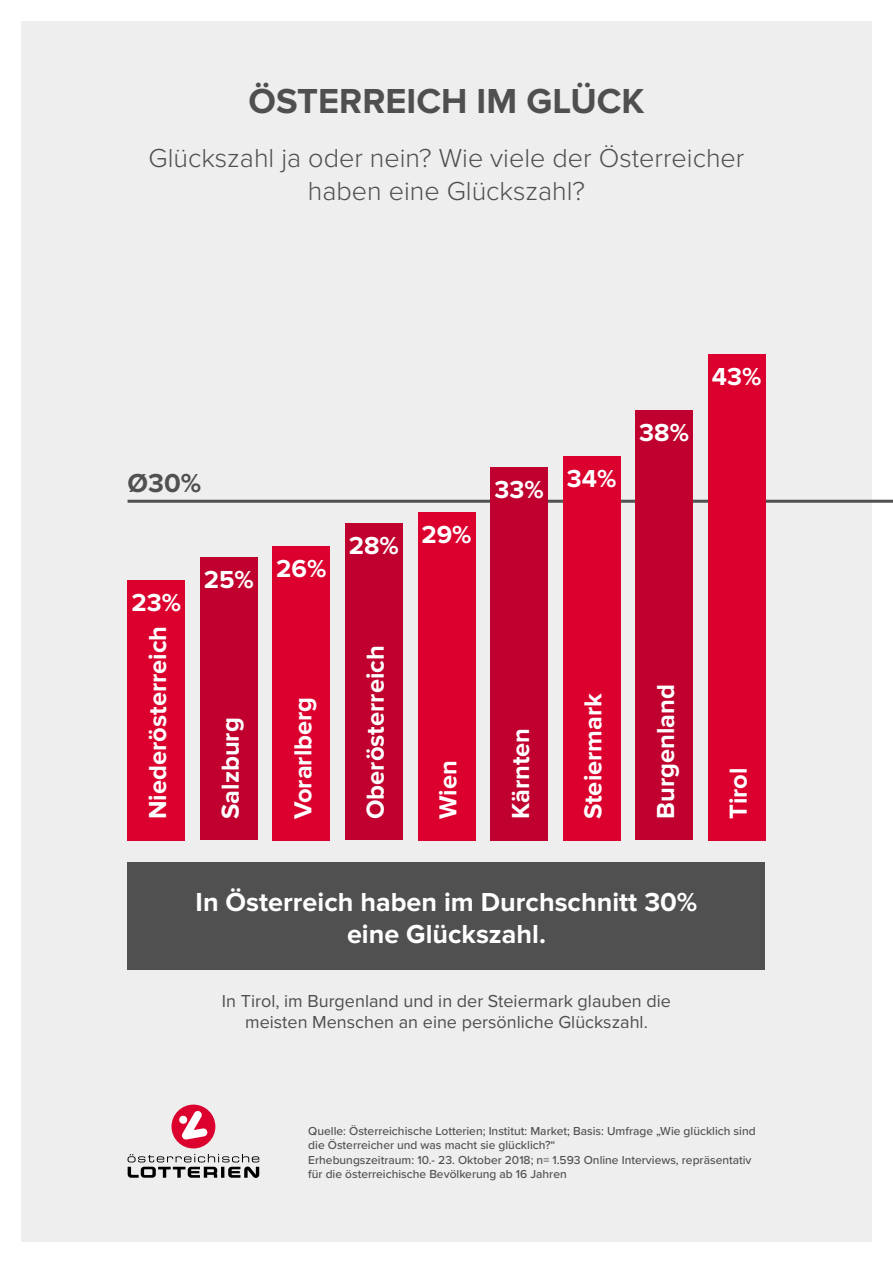
<style>
.page{position:relative;width:893px;height:1263px;background:#fff}
.page>*{position:absolute;margin:0;border:0;box-sizing:border-box;transform-origin:0 0}
.t1{font:700 36px "Proxima Nova";color:#504f4f}
.t2{font:300 27px/32.4px "Proxima Nova";color:#504f4f;text-align:center}
.t3{font:700 27px/32.4px "Proxima Nova";color:#fff;text-align:center}
.t4{font:700 27px "Proxima Nova";color:#505050}
.t5{font:700 25.5px "Proxima Nova";color:#fff}
.t6{font:18px/21.6px "Proxima Nova";color:#504f4f;text-align:center}
.t7{font:500 12px/14.4px "Proxima Nova";color:#505050}
</style>
<div class="page">
<div style="left:21px;top:21px;width:851px;height:1221px;background:#eee"></div>
<svg style="left:128px;top:1154px;width:131px;height:24px"></svg>
<div style="left:171px;top:1104px;width:44px;height:44px;background:#db002e;border-radius:50%"></div>
<svg style="left:179px;top:1111px;width:29px;height:29px"></svg>
<hr style="left:128px;top:500px;width:765px;height:3px;background:#505050">
<div style="left:128px;top:863px;width:637px;height:107px;background:#505050"></div>
<div style="left:128px;top:580px;width:57px;height:260px;background:#db002e"></div>
<div style="left:273px;top:546px;width:57px;height:294px;background:#db002e"></div>
<div style="left:418px;top:512px;width:57px;height:328px;background:#db002e"></div>
<div style="left:563px;top:456px;width:57px;height:384px;background:#db002e"></div>
<div style="left:708px;top:354px;width:57px;height:486px;background:#db002e"></div>
<div style="left:200px;top:557px;width:57px;height:283px;background:#c0002e"></div>
<div style="left:345px;top:524px;width:58px;height:316px;background:#c0002e"></div>
<div style="left:490px;top:467px;width:58px;height:373px;background:#c0002e"></div>
<div style="left:635px;top:410px;width:58px;height:430px;background:#c0002e"></div>
<h1 class="t1" style="left:249px;top:81px;width:397px">ÖSTERREICH IM GLÜCK</h1>
<h2 class="t2" style="left:148px;top:140px;width:597px">Glückszahl ja oder nein? Wie viele der Österreicher haben eine Glückszahl?</h2>
<h2 class="t4" style="left:128px;top:468px;width:75px">Ø30%</h2>
<h3 class="t5" style="left:131px;top:588px;width:51px">23%</h3>
<h3 class="t5" style="left:143px;top:819px;width:195px;rotate:-90deg">Niederösterreich</h3>
<h3 class="t5" style="left:204px;top:559px;width:124px">25% 26%</h3>
<h3 class="t5" style="left:216px;top:819px;width:103px;rotate:-90deg">Salzburg</h3>
<h3 class="t5" style="left:288px;top:819px;width:124px;rotate:-90deg">Vorarlberg</h3>
<h3 class="t5" style="left:349px;top:525px;width:124px">28% 29%</h3>
<h3 class="t5" style="left:361px;top:819px;width:175px;rotate:-90deg">Oberösterreich</h3>
<h3 class="t5" style="left:433px;top:819px;width:60px;rotate:-90deg">Wien</h3>
<h3 class="t5" style="left:494px;top:469px;width:123px">33% 34%</h3>
<h3 class="t5" style="left:639px;top:418px;width:51px">38%</h3>
<h3 class="t5" style="left:506px;top:819px;width:93px;rotate:-90deg">Kärnten</h3>
<h3 class="t5" style="left:578px;top:819px;width:127px;rotate:-90deg">Steiermark</h3>
<h3 class="t5" style="left:651px;top:819px;width:136px;rotate:-90deg">Burgenland</h3>
<h3 class="t5" style="left:712px;top:361px;width:51px">43%</h3>
<h3 class="t5" style="left:723px;top:819px;width:53px;rotate:-90deg">Tirol</h3>
<h2 class="t3" style="left:196px;top:886px;width:503px">In Österreich haben im Durchschnitt 30% eine Glückszahl.</h2>
<h3 class="t6" style="left:222px;top:989px;width:451px">In Tirol, im Burgenland und in der Steiermark glauben die meisten Menschen an eine persönliche Glückszahl.</h3>
<p class="t7" style="left:308px;top:1123px;width:449px">Quelle: Österreichische Lotterien; Institut: Market; Basis: Umfrage „Wie glücklich sind die Österreicher und was macht sie glücklich?“<br>Erhebungszeitraum: 10.- 23. Oktober 2018; n= 1.593 Online Interviews, repräsentativ für die österreichische Bevölkerung ab 16 Jahren</p>
</div>
